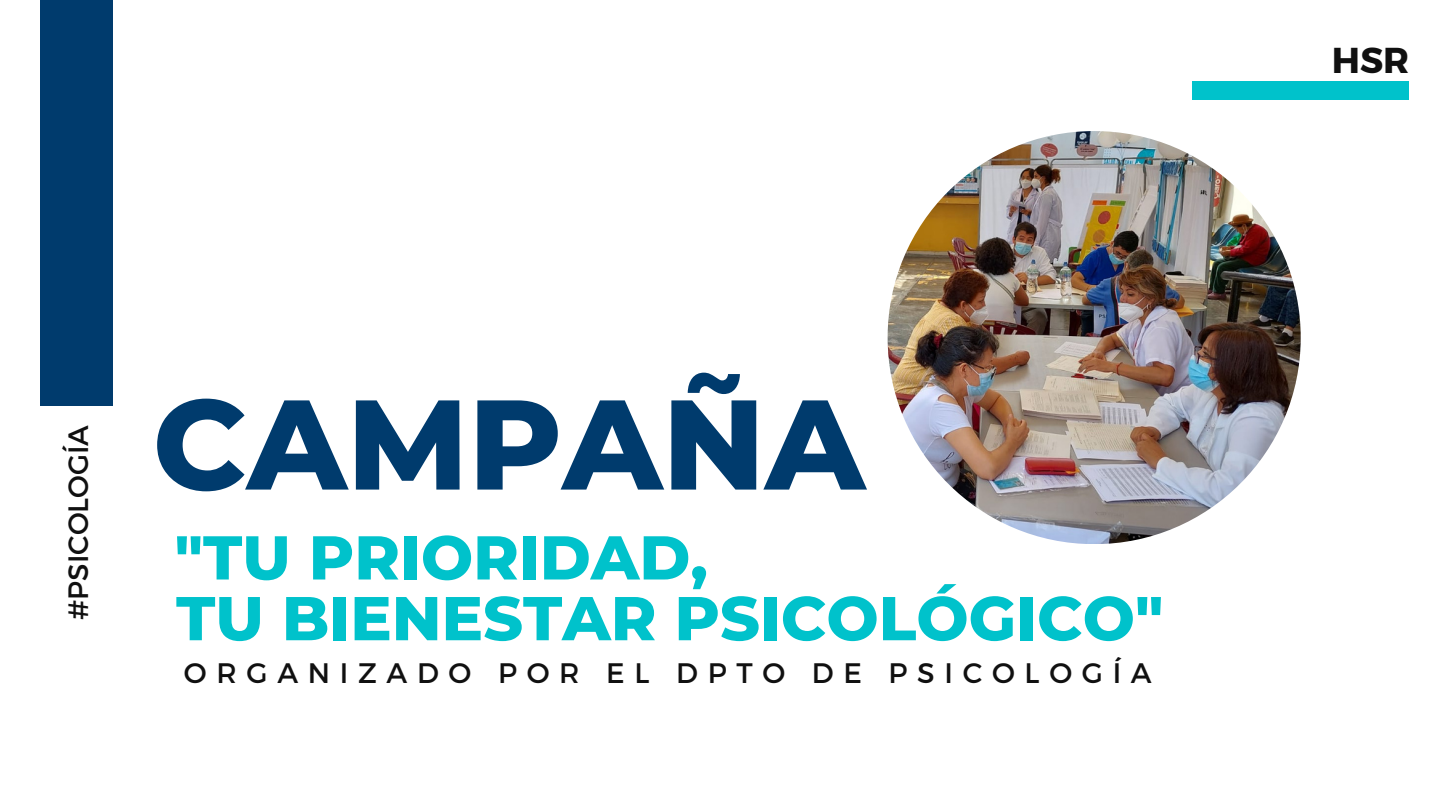
<style>
.page{position:relative;width:1440px;height:810px;background:#fff}
.page>*{position:absolute;margin:0;border:0;box-sizing:border-box;transform-origin:0 0}
.t1{font:800 127.4px "Montserrat";color:#003b6d}
.t2{font:800 61.8px/60.8px "Montserrat";color:#00c2cb}
.t3{font:700 36px "Montserrat";color:#101010}
.t4{font:28.2px "Montserrat";letter-spacing:.345em;color:#101010}
.t5{font:28px "Montserrat";color:#101010}
</style>
<div class="page">
<div style="left:41px;top:0;width:72px;height:405px;background:#003b6d"></div>
<div style="left:1192px;top:81px;width:217px;height:19px;background:#00c2cb"></div>
<img style="left:888px;top:131px;width:413px;height:413px;border-radius:50%">
<p class="t5" style="left:60px;top:620px;width:196px;rotate:-90deg">#PSICOLOGÍA</p>
<h1 class="t1" style="left:153px;top:366px;width:714px">CAMPAÑA</h1>
<p class="t2" style="left:175px;top:527px;width:990px">"TU PRIORIDAD,<br>TU BIENESTAR PSICOLÓGICO"</p>
<p class="t4" style="left:184px;top:654px;width:969px">ORGANIZADO POR EL DPTO DE PSICOLOGÍA</p>
<p class="t3" style="left:1332px;top:37px;width:79px">HSR</p>
</div>
